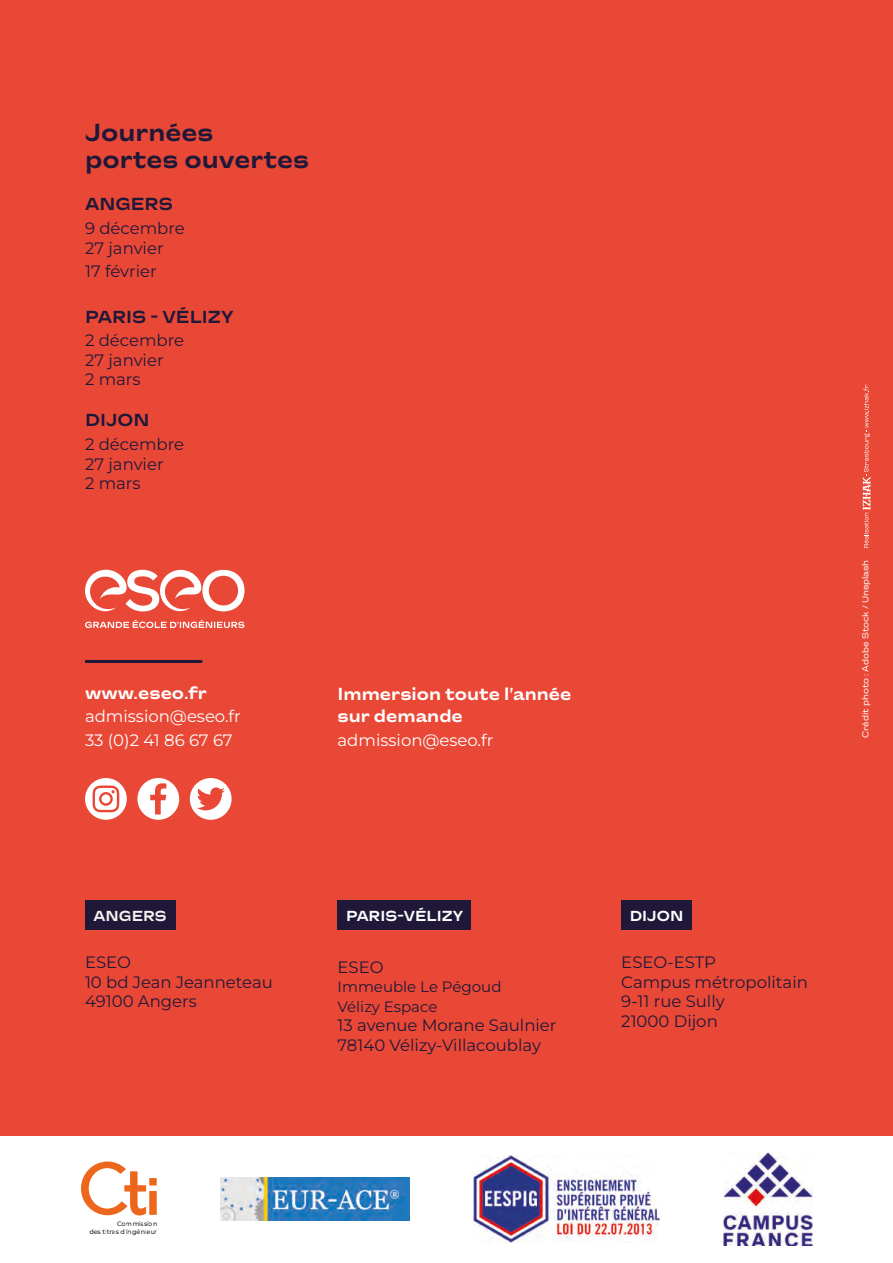
<style>
.page{position:relative;width:893px;height:1263px;background:#fff}
.page>*{position:absolute;margin:0;border:0;box-sizing:border-box;transform-origin:0 0}
.t1{font:700 25.5px/27px "CA Slalom Extended";color:#201838}
.t2{font:700 18px/21.6px "CA Slalom Extended";color:#fff}
.t3{font:700 18px "CA Slalom Extended";color:#201838}
.t4{font:16.5px/19.5px "Montserrat";color:#201838}
.t5{font:16.5px "Montserrat";color:#fff}
.t6{font:15px/19.5px "Montserrat";color:#201838}
.t7{font:700 15px "CA Slalom Extended";color:#fff}
.t8{font:700 15px "CA Slalom Extended";color:#f5f2ef}
.t9{font:9px "CA Slalom Extended";color:#fff}
.t10{font:500 6.45px/8.1px "Montserrat";letter-spacing:-.01em;color:#1e1e1c;text-align:right}
</style>
<div class="page">
<div style="left:0;top:0;width:893px;height:1135px;background:#e94836"></div>
<div style="left:85px;top:900px;width:90px;height:29px;background:#201838"></div>
<div style="left:338px;top:900px;width:133px;height:29px;background:#201838"></div>
<div style="left:621px;top:900px;width:71px;height:29px;background:#201838"></div>
<svg style="left:863px;top:385px;width:7px;height:163px"></svg>
<img style="left:473px;top:1156px;width:187px;height:87px">
<img style="left:220px;top:1178px;width:190px;height:43px">
<img style="left:724px;top:1153px;width:88px;height:93px">
<svg style="left:81px;top:1161px;width:65px;height:54px"></svg>
<div style="left:149px;top:1178px;width:8px;height:7px;background:#ec671c"></div>
<div style="left:149px;top:1191px;width:8px;height:24px;background:#ec671c"></div>
<svg style="left:137px;top:778px;width:42px;height:42px"></svg>
<svg style="left:190px;top:778px;width:42px;height:42px"></svg>
<svg style="left:85px;top:778px;width:42px;height:42px"></svg>
<hr style="left:85px;top:660px;width:117px;height:3px;background:#201838">
<svg style="left:85px;top:570px;width:159px;height:42px"></svg>
<svg style="left:85px;top:620px;width:159px;height:8px"></svg>
<p class="t1" style="left:85px;top:117px;width:225px">Journées portes ouvertes</p>
<p class="t3" style="left:85px;top:191px;width:89px">ANGERS</p>
<p class="t4" style="left:85px;top:218px;width:101px">9 décembre<br>27 janvier</p>
<p class="t4" style="left:85px;top:261px;width:73px">17 février</p>
<p class="t3" style="left:85px;top:303px;width:150px">PARIS - VÉLIZY</p>
<p class="t4" style="left:85px;top:330px;width:101px">2 décembre<br>27 janvier<br>2 mars</p>
<p class="t3" style="left:85px;top:407px;width:66px">DIJON</p>
<p class="t4" style="left:85px;top:434px;width:101px">2 décembre<br>27 janvier<br>2 mars</p>
<p class="t2" style="left:85px;top:681px;width:124px">www.eseo.fr</p>
<p class="t5" style="left:85px;top:705px;width:157px">admission@eseo.fr</p>
<p class="t5" style="left:85px;top:729px;width:149px">33 (0)2 41 86 67 67</p>
<p class="t2" style="left:338px;top:682px;width:235px">Immersion toute l’année sur demande</p>
<p class="t5" style="left:338px;top:729px;width:157px">admission@eseo.fr</p>
<p class="t9" style="left:859px;top:738px;width:180px;rotate:-90deg">Crédit photo : Adobe Stock / Unsplash</p>
<p class="t8" style="left:94px;top:904px;width:75px">ANGERS</p>
<p class="t4" style="left:85px;top:952px;width:189px">ESEO<br>10 bd Jean Jeanneteau<br>49100 Angers</p>
<p class="t7" style="left:346px;top:904px;width:119px">PARIS-VÉLIZY</p>
<p class="t4" style="left:338px;top:956px;width:48px">ESEO</p>
<p class="t6" style="left:338px;top:976px;width:165px">Immeuble Le Pégoud<br>Vélizy Espace</p>
<p class="t4" style="left:338px;top:1015px;width:220px">13 avenue Morane Saulnier<br>78140 Vélizy-Villacoublay</p>
<p class="t7" style="left:630px;top:904px;width:55px">DIJON</p>
<p class="t4" style="left:621px;top:952px;width:188px">ESEO-ESTP<br>Campus métropolitain<br>9-11 rue Sully<br>21000 Dijon</p>
<p class="t10" style="left:89px;top:1219px;width:70px">Commission<br>des titres d'ingénieur</p>
</div>
